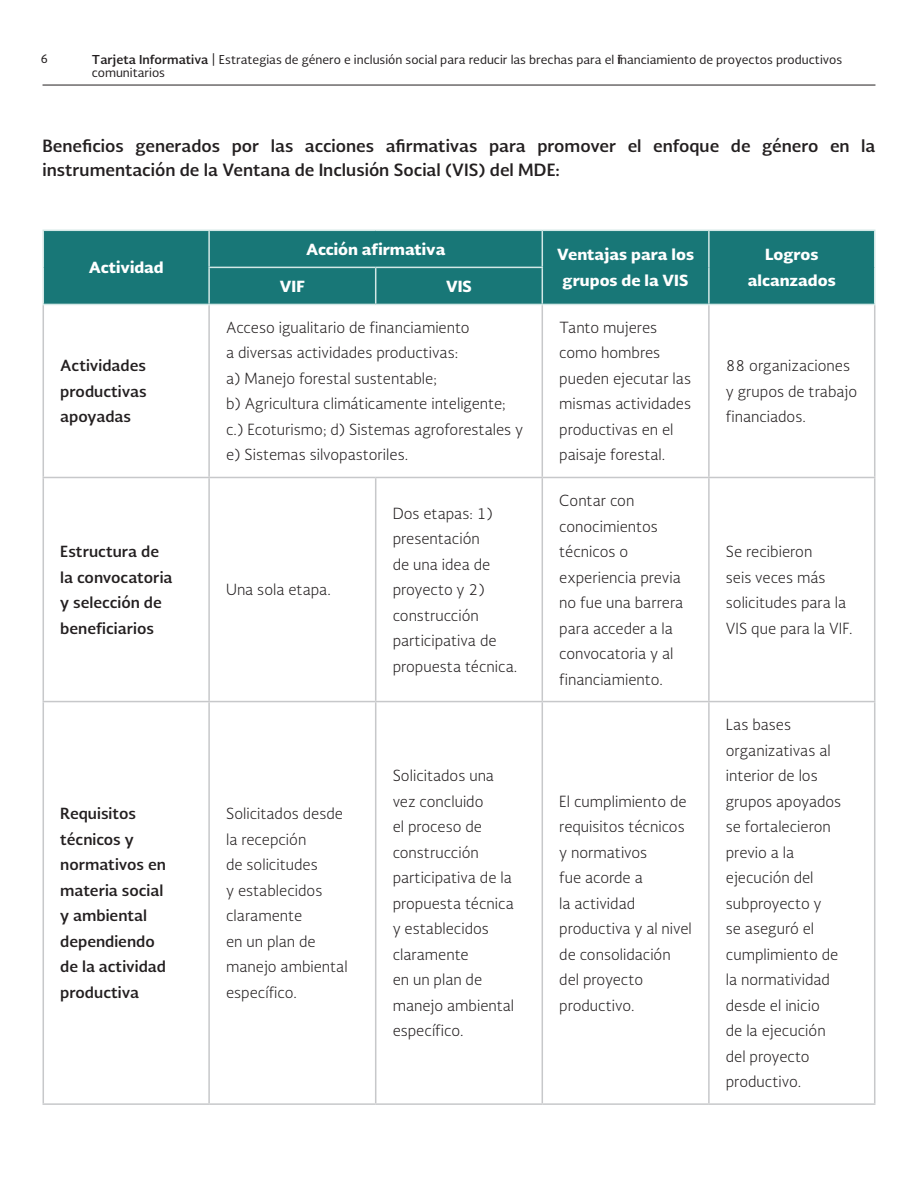
<style>
.page{position:relative;width:918px;height:1188px;background:#fff}
.page>*{position:absolute;margin:0;border:0;box-sizing:border-box;transform-origin:0 0}
.t1{font:700 16.5px/24px "Soberana Sans";color:#231f20}
.t2{font:300 15px/25.5px "Soberana Sans";color:#231f20}
.t3{font:700 15px/25.5px "Soberana Sans";color:#231f20}
.t4{font:900 15px/25.5px "Soberana Sans";color:#fff;text-align:center}
.t5{font:12px/12.8px "Soberana Sans";color:#231f20}
.s1{font-weight:700}
</style>
<div class="page">
<hr style="left:43px;top:85px;width:832px;height:1px;background:#231f20">
<div style="left:44px;top:231px;width:830px;height:73px;background:#187777"></div>
<hr style="left:43px;top:305px;width:1px;height:172px;background:#c7c8ca">
<hr style="left:208px;top:305px;width:2px;height:172px;background:#c7c8ca">
<hr style="left:542px;top:305px;width:1px;height:172px;background:#c7c8ca">
<hr style="left:708px;top:305px;width:2px;height:172px;background:#c7c8ca">
<hr style="left:874px;top:305px;width:1px;height:172px;background:#c7c8ca">
<hr style="left:43px;top:477px;width:166px;height:1px;background:#c7c8ca">
<hr style="left:43px;top:478px;width:1px;height:223px;background:#c7c8ca">
<hr style="left:209px;top:477px;width:167px;height:1px;background:#c7c8ca">
<hr style="left:208px;top:478px;width:2px;height:223px;background:#c7c8ca">
<hr style="left:376px;top:477px;width:166px;height:1px;background:#c7c8ca">
<hr style="left:375px;top:478px;width:1px;height:223px;background:#c7c8ca">
<hr style="left:542px;top:477px;width:167px;height:1px;background:#c7c8ca">
<hr style="left:542px;top:478px;width:1px;height:223px;background:#c7c8ca">
<hr style="left:709px;top:477px;width:166px;height:1px;background:#c7c8ca">
<hr style="left:708px;top:478px;width:2px;height:223px;background:#c7c8ca">
<hr style="left:874px;top:478px;width:1px;height:223px;background:#c7c8ca">
<hr style="left:43px;top:701px;width:166px;height:1px;background:#c7c8ca">
<hr style="left:43px;top:702px;width:1px;height:401px;background:#c7c8ca">
<hr style="left:209px;top:701px;width:167px;height:1px;background:#c7c8ca">
<hr style="left:208px;top:702px;width:2px;height:401px;background:#c7c8ca">
<hr style="left:376px;top:701px;width:166px;height:1px;background:#c7c8ca">
<hr style="left:375px;top:702px;width:1px;height:401px;background:#c7c8ca">
<hr style="left:542px;top:701px;width:167px;height:1px;background:#c7c8ca">
<hr style="left:542px;top:702px;width:1px;height:401px;background:#c7c8ca">
<hr style="left:709px;top:701px;width:166px;height:1px;background:#c7c8ca">
<hr style="left:708px;top:702px;width:2px;height:401px;background:#c7c8ca">
<hr style="left:874px;top:702px;width:1px;height:401px;background:#c7c8ca">
<hr style="left:43px;top:1103px;width:166px;height:2px;background:#c7c8ca">
<hr style="left:209px;top:1103px;width:167px;height:2px;background:#c7c8ca">
<hr style="left:376px;top:1103px;width:166px;height:2px;background:#c7c8ca">
<hr style="left:542px;top:1103px;width:167px;height:2px;background:#c7c8ca">
<hr style="left:709px;top:1103px;width:166px;height:2px;background:#c7c8ca">
<hr style="left:43px;top:230px;width:166px;height:1px;background:#d3e8e6">
<hr style="left:43px;top:231px;width:1px;height:36px;background:#d3e8e6">
<hr style="left:43px;top:267px;width:1px;height:37px;background:#d3e8e6">
<hr style="left:43px;top:304px;width:166px;height:1px;background:#d3e8e6">
<hr style="left:209px;top:230px;width:167px;height:1px;background:#d3e8e6">
<hr style="left:208px;top:231px;width:2px;height:36px;background:#d3e8e6">
<hr style="left:376px;top:230px;width:166px;height:1px;background:#d3e8e6">
<hr style="left:542px;top:230px;width:167px;height:1px;background:#d3e8e6">
<hr style="left:542px;top:231px;width:1px;height:36px;background:#d3e8e6">
<hr style="left:709px;top:230px;width:166px;height:1px;background:#d3e8e6">
<hr style="left:708px;top:231px;width:2px;height:36px;background:#d3e8e6">
<hr style="left:874px;top:231px;width:1px;height:36px;background:#d3e8e6">
<hr style="left:708px;top:267px;width:2px;height:37px;background:#d3e8e6">
<hr style="left:874px;top:267px;width:1px;height:37px;background:#d3e8e6">
<hr style="left:542px;top:304px;width:167px;height:1px;background:#d3e8e6">
<hr style="left:709px;top:304px;width:166px;height:1px;background:#d3e8e6">
<hr style="left:208px;top:267px;width:168px;height:1px;background:#d3e8e6">
<hr style="left:208px;top:268px;width:2px;height:36px;background:#d3e8e6">
<hr style="left:376px;top:267px;width:167px;height:1px;background:#d3e8e6">
<hr style="left:375px;top:268px;width:1px;height:36px;background:#d3e8e6">
<hr style="left:542px;top:268px;width:1px;height:36px;background:#d3e8e6">
<hr style="left:209px;top:304px;width:167px;height:1px;background:#d3e8e6">
<hr style="left:376px;top:304px;width:166px;height:1px;background:#d3e8e6">
<p class="t5" style="left:40px;top:52px;width:9px">6</p>
<p class="t5" style="left:92px;top:53px;width:752px"><span class="s1">Tarjeta Informativa</span> | Estrategias de género e inclusión social para reducir las brechas para el financiamiento de proyectos productivos comunitarios</p>
<p class="t1" style="left:43px;top:133px;width:834px">Beneficios generados por las acciones afirmativas para promover el enfoque de género en la instrumentación de la Ventana de Inclusión Social (VIS) del MDE:</p>
<p class="t4" style="left:89px;top:254px;width:76px">Actividad</p>
<p class="t3" style="left:60px;top:352px;width:88px;text-align:justify">Actividades productivas apoyadas</p>
<p class="t3" style="left:60px;top:538px;width:114px">Estructura de la convocatoria y selección de beneficiarios</p>
<p class="t4" style="left:306px;top:236px;width:141px">Acción afirmativa</p>
<p class="t4" style="left:557px;top:241px;width:139px">Ventajas para los grupos de la VIS</p>
<p class="t4" style="left:765px;top:241px;width:55px">Logros</p>
<p class="t4" style="left:280px;top:273px;width:26px">VIF</p>
<p class="t4" style="left:446px;top:273px;width:27px">VIS</p>
<p class="t4" style="left:748px;top:267px;width:89px">alcanzados</p>
<p class="t2" style="left:226px;top:314px;width:245px">Acceso igualitario de financiamiento</p>
<p class="t2" style="left:226px;top:340px;width:234px">a diversas actividades productivas:</p>
<p class="t2" style="left:226px;top:365px;width:212px">a) Manejo forestal sustentable;</p>
<p class="t2" style="left:226px;top:391px;width:299px">b) Agricultura climáticamente inteligente; c.) Ecoturismo; d) Sistemas agroforestales y e) Sistemas silvopastoriles.</p>
<p class="t2" style="left:226px;top:577px;width:106px">Una sola etapa.</p>
<p class="t2" style="left:393px;top:500px;width:126px">Dos etapas: 1) presentación<br>de una idea de proyecto y 2) construcción participativa de propuesta técnica.</p>
<p class="t2" style="left:559px;top:314px;width:133px">Tanto mujeres como hombres pueden ejecutar las mismas actividades productivas en el paisaje forestal.</p>
<p class="t2" style="left:559px;top:487px;width:126px">Contar con conocimientos técnicos o experiencia previa no fue una barrera para acceder a la convocatoria y al financiamiento.</p>
<p class="t2" style="left:726px;top:353px;width:133px">88 organizaciones y grupos de trabajo financiados.</p>
<p class="t2" style="left:726px;top:538px;width:128px">Se recibieron<br>seis veces más solicitudes para la<br>VIS que para la VIF.</p>
<p class="t3" style="left:60px;top:800px;width:107px">Requisitos técnicos y normativos en materia social y ambiental dependiendo de la actividad productiva</p>
<p class="t2" style="left:226px;top:801px;width:123px">Solicitados desde la recepción<br>de solicitudes<br>y establecidos claramente<br>en un plan de manejo ambiental específico.</p>
<p class="t2" style="left:393px;top:762px;width:123px">Solicitados una vez concluido<br>el proceso de construcción participativa de la propuesta técnica y establecidos claramente<br>en un plan de manejo ambiental específico.</p>
<p class="t2" style="left:559px;top:788px;width:134px">El cumplimiento de requisitos técnicos y normativos<br>fue acorde a<br>la actividad productiva y al nivel de consolidación del proyecto productivo.</p>
<p class="t2" style="left:726px;top:711px;width:117px">Las bases organizativas al interior de los grupos apoyados se fortalecieron previo a la ejecución del subproyecto y<br>se aseguró el cumplimiento de la normatividad desde el inicio<br>de la ejecución del proyecto productivo.</p>
</div>
